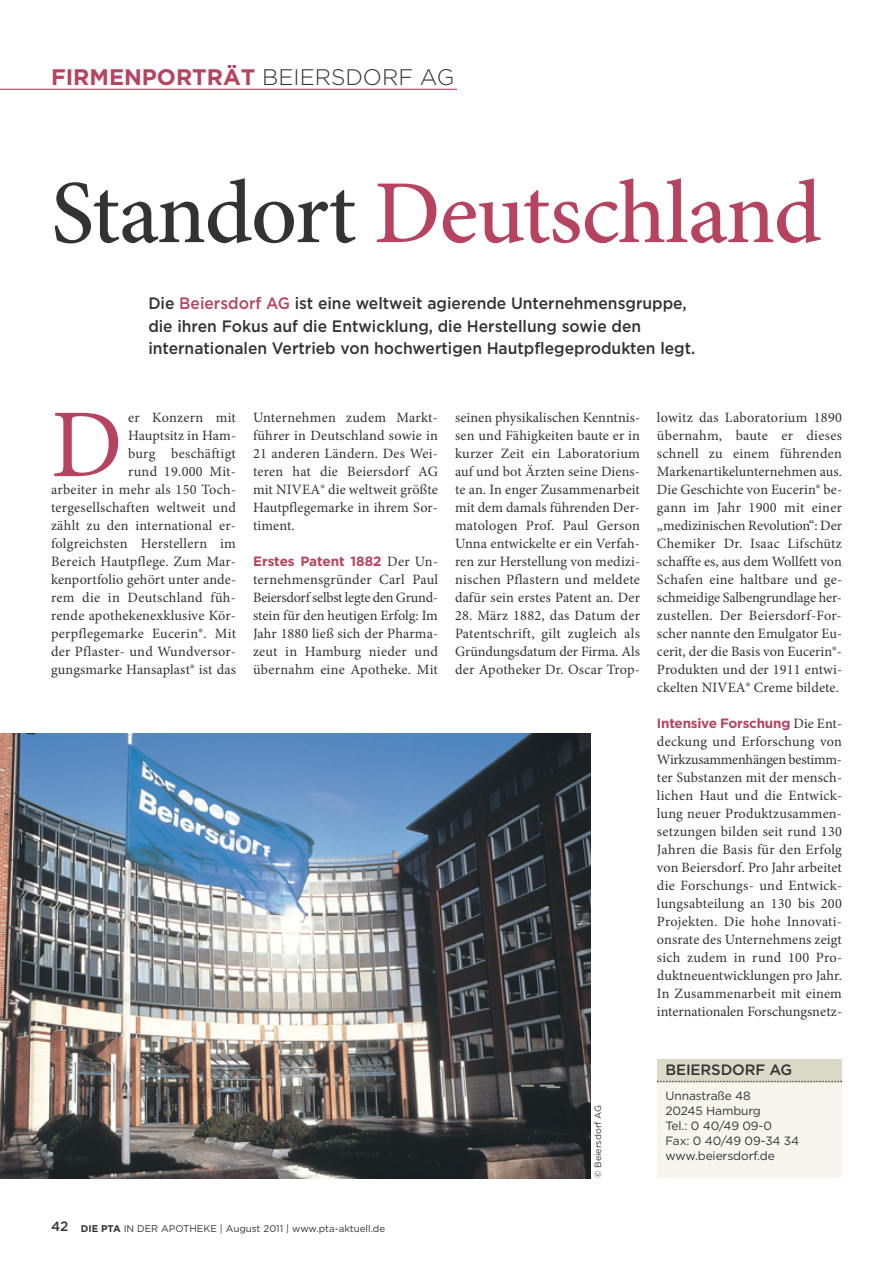
<style>
.page{position:relative;width:893px;height:1263px;background:#fff}
.page>*{position:absolute;margin:0;border:0;box-sizing:border-box;transform-origin:0 0}
.t1{font:97.35px "Minion Pro";color:#b64461}
.t2{font:500 90px "Minion Pro";letter-spacing:-.015em;color:#b64461}
.t3{font:700 22.5px "Gotham";color:#b64461}
.t4{font:500 16.5px/22.5px "Gotham";color:#343334;scale:.95 1}
.t5{font:500 15px "Gotham";letter-spacing:-.01em;color:#343334}
.t6{font:14.25px/18px "Minion Pro";letter-spacing:.01em;color:#343334;text-align:justify}
.t7{font:700 13.5px "Gotham";letter-spacing:-.015em;color:#b64461}
.t8{font:12px/15px "Gotham";letter-spacing:-.01em;color:#343334}
.t9{font:9.75px "Gotham";color:#343334}
.t10{font:9px "Gotham";color:#343334}
.s1{font-weight:300;color:#343334}
.s2{color:#343334}
.s3{color:#b64461}
.s4{font-family:"Minion Pro";font-weight:400;font-size:14.25px;color:#343334}
.s5{font-weight:500;font-size:13.5px}
.s6{font-weight:700}
</style>
<div class="page">
<hr style="left:0;top:89px;width:457px;height:1px;background:#b64461">
<img style="left:0;top:734px;width:590px;height:444px">
<div style="left:657px;top:1070px;width:185px;height:108px;background:#f7f5ee"></div>
<div style="left:657px;top:1059px;width:185px;height:23px;background:#dbd9c8"></div>
<svg style="left:657px;top:1081px;width:185px;height:1px"></svg>
<h3 class="t3" style="left:51px;top:68px;width:405px">FIRMENPORTRÄT <span class="s1">BEIERSDORF AG</span></h3>
<h2 class="t2" style="left:51px;top:158px;width:772px"><span class="s2">Standort</span> Deutschland</h2>
<p class="t4" style="left:148px;top:293px;width:577px">Die <span class="s3">Beiersdorf AG</span> ist eine weltweit agierende Unternehmensgruppe, die ihren Fokus auf die Entwicklung, die Herstellung sowie den internationalen Vertrieb von hochwertigen Hautpflegeprodukten legt.</p>
<p class="t6" style="left:51px;top:410px;width:187px;text-align:right">er Konzern mit<br>Hauptsitz in Ham-<br>burg beschäftigt<br>rund 19.000 Mit-<br>arbeiter in mehr als 150 Toch&shy;tergesellschaften weltweit und zählt zu den international er&shy;folgreichsten Herstellern im<br>Bereich Hautpflege. Zum Mar&shy;kenportfolio gehört unter ande&shy;rem die in Deutschland füh&shy;rende apothekenexklusive Kör&shy;perpflegemarke Eucerin®. Mit der Pflaster- und Wundversor&shy;gungsmarke Hansaplast® ist das</p>
<p class="t6" style="left:253px;top:410px;width:186px">Unternehmen zudem Markt - führer in Deutschland sowie in 21 anderen Ländern. Des Wei&shy;teren hat die Beiersdorf AG mit NIVEA® die weltweit größte Hautpflegemarke in ihrem Sor&shy;timent.</p>
<h1 class="t1" style="left:51px;top:407px;width:73px">D</h1>
<p class="t7" style="left:253px;top:556px;width:187px">Erstes Patent 1882 <span class="s4">Der Un-</span></p>
<p class="t6" style="left:253px;top:572px;width:187px">ternehmensgründer Carl Paul Beiersdorf selbst legte den Grund&shy;stein für den heutigen Erfolg: Im Jahr 1880 ließ sich der Pharma&shy;zeut in Hamburg nieder und übernahm eine Apotheke. Mit</p>
<p class="t6" style="left:455px;top:410px;width:187px">seinen physikalischen Kenntnis&shy;sen und Fähigkeiten baute er in kurzer Zeit ein Laboratorium auf und bot Ärzten seine Diens&shy;te an. In enger Zusammenarbeit mit dem damals führenden Der&shy;matologen Prof. Paul Gerson Unna entwickelte er ein Verfah&shy;ren zur Herstellung von medizi&shy;nischen Pflastern und meldete dafür sein erstes Patent an. Der</p>
<p class="t6" style="left:455px;top:608px;width:186px">28. März 1882, das Datum der Patentschrift, gilt zugleich als Gründungsdatum der Firma. Als der Apotheker Dr. Oscar Trop-</p>
<p class="t6" style="left:657px;top:410px;width:187px">lowitz das Laboratorium 1890 übernahm, baute er dieses schnell zu einem führenden Markenartikelunternehmen aus.<br>Die Geschichte von Eucerin® be&shy;gann im Jahr 1900 mit einer „medizinischen Revolution“: Der Chemiker Dr. Isaac Lifschütz schaffte es, aus dem Wollfett von Schafen eine haltbare und ge&shy;schmeidige Salbengrundlage her&shy;zustellen. Der Beiersdorf-For&shy;scher nannte den Emulgator Eu&shy;cerit, der die Basis von Eucerin®- Produkten und der 1911 entwi&shy;ckelten NIVEA® Creme bildete.</p>
<p class="t7" style="left:657px;top:718px;width:187px">Intensive Forschung <span class="s4">Die Ent-</span></p>
<p class="t6" style="left:657px;top:734px;width:187px">deckung und Erforschung von Wirkzusammenhängen bestimm&shy;ter Substanzen mit der mensch&shy;lichen Haut und die Entwick&shy;lung neuer Produktzusammen&shy;setzungen bilden seit rund 130<br>Jahren die Basis für den Erfolg von Beiersdorf. Pro Jahr arbeitet die Forschungs- und Entwick&shy;lungsabteilung an 130 bis 200<br>Projekten. Die hohe Innovati&shy;onsrate des Unternehmens zeigt sich zudem in rund 100 Pro&shy;duktneuentwicklungen pro Jahr.<br>In Zusammenarbeit mit einem internationalen Forschungsnetz-</p>
<p class="t9" style="left:51px;top:1225px;width:336px"><span class="s5">42</span> <span class="s6">DIE PTA</span> IN DER APOTHEKE | August 2011 | www.pta-aktuell.de</p>
<p class="t10" style="left:595px;top:1178px;width:75px;rotate:-90deg">© Beiersdorf AG</p>
<p class="t5" style="left:665px;top:1064px;width:128px">BEIERSDORF AG</p>
<p class="t8" style="left:665px;top:1089px;width:135px">Unnastraße 48<br>20245 Hamburg<br>Tel.: 0 40/49 09-0<br>Fax: 0 40/49 09-34 34 www.beiersdorf.de</p>
</div>
